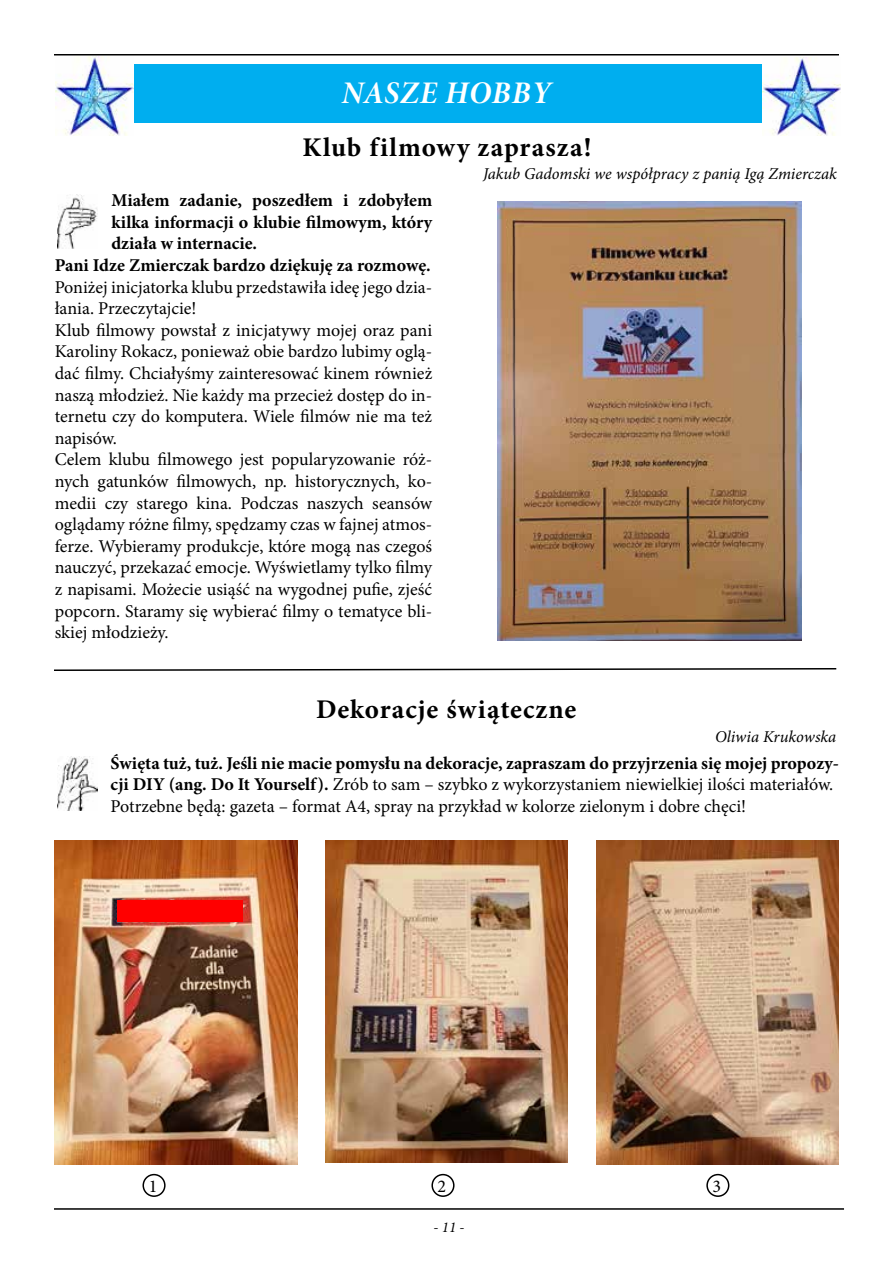
<style>
.page{position:relative;width:893px;height:1263px;background:#fff}
.page>*{position:absolute;margin:0;border:0;box-sizing:border-box;transform-origin:0 0}
.t1{font:31.5px "Minion Pro Bold It Subh";letter-spacing:.025em;color:#fff}
.t2{font:700 27px "Minion Pro";letter-spacing:.035em;color:#000}
.t3{font:18px/21.6px "Minion Pro";color:#000}
.t4{font:700 18px "Minion Pro";color:#000}
.t5{font:italic 16.5px "Minion Pro";color:#000}
.t6{font:italic 15px "Minion Pro";color:#000}
.s1{font-weight:700}
</style>
<div class="page">
<hr style="left:54px;top:54px;width:785px;height:2px;background:#000">
<hr style="left:54px;top:1208px;width:790px;height:2px;background:#000">
<div style="left:56px;top:64px;width:781px;height:59px;background:#00aeef"></div>
<img style="left:55px;top:57px;width:79px;height:78px">
<img style="left:763px;top:58px;width:78px;height:78px">
<img style="left:58px;top:194px;width:40px;height:54px">
<img style="left:57px;top:757px;width:40px;height:54px">
<img style="left:497px;top:201px;width:304px;height:439px">
<img style="left:54px;top:840px;width:243px;height:324px">
<img style="left:326px;top:840px;width:242px;height:322px">
<img style="left:597px;top:840px;width:242px;height:324px">
<div style="left:142px;top:1174px;width:24px;height:23px;border:2px solid #000;border-radius:50%"></div>
<div style="left:431px;top:1174px;width:24px;height:23px;border:2px solid #000;border-radius:50%"></div>
<div style="left:706px;top:1174px;width:23px;height:23px;border:2px solid #000;border-radius:50%"></div>
<svg style="left:54px;top:668px;width:783px;height:3px"></svg>
<div style="left:117px;top:901px;width:126px;height:21px;background:#f00"></div>
<h1 class="t1" style="left:342px;top:71px;width:211px">NASZE HOBBY</h1>
<h2 class="t2" style="left:302px;top:128px;width:291px">Klub filmowy zaprasza!</h2>
<p class="t4" style="left:111px;top:188px;width:322px">Miałem zadanie, poszedłem i zdobyłem</p>
<p class="t4" style="left:111px;top:209px;width:322px">kilka informacji o klubie filmowym, który</p>
<p class="t4" style="left:111px;top:231px;width:147px">działa w internacie.</p>
<p class="t4" style="left:55px;top:253px;width:377px">Pani Idze Zmierczak bardzo dziękuję za rozmowę.</p>
<p class="t3" style="left:55px;top:276px;width:379px">Poniżej inicjatorka klubu przedstawiła ideę jego dzia&shy;łania. Przeczytajcie!<br>Klub filmowy powstał z inicjatywy mojej oraz pani Karoliny Rokacz, ponieważ obie bardzo lubimy oglą&shy;dać filmy. Chciałyśmy zainteresować kinem również naszą młodzież. Nie każdy ma przecież dostęp do in&shy;ternetu czy do komputera. Wiele filmów nie ma też napisów.<br>Celem klubu filmowego jest popularyzowanie róż&shy;nych gatunków filmowych, np. historycznych, ko&shy;medii czy starego kina. Podczas naszych seansów oglądamy różne filmy, spędzamy czas w fajnej atmos&shy;ferze. Wybieramy produkcje, które mogą nas czegoś nauczyć, przekazać emocje. Wyświetlamy tylko filmy z napisami. Możecie usiąść na wygodnej pufie, zjeść popcorn. Staramy się wybierać filmy o tematyce bli&shy;skiej młodzieży.</p>
<p class="t5" style="left:483px;top:163px;width:355px">Jakub Gadomski we współpracy z panią Igą Zmierczak</p>
<h2 class="t2" style="left:316px;top:690px;width:262px">Dekoracje świąteczne</h2>
<p class="t5" style="left:715px;top:725px;width:123px">Oliwia Krukowska</p>
<p class="t3" style="left:111px;top:752px;width:730px"><span class="s1">Święta tuż, tuż. Jeśli nie macie pomysłu na dekoracje, zapraszam do przyjrzenia się mojej propozy&shy;cji DIY (ang. Do It Yourself).</span> Zrób to sam – szybko z wykorzystaniem niewielkiej ilości materiałów.<br>Potrzebne będą: gazeta – format A4, spray na przykład w kolorze zielonym i dobre chęci!</p>
<p class="t3" style="left:149px;top:1175px;width:10px">1</p>
<p class="t3" style="left:438px;top:1175px;width:10px">2</p>
<p class="t3" style="left:713px;top:1175px;width:10px">3</p>
<p class="t6" style="left:433px;top:1217px;width:33px">- 11 -</p>
</div>
